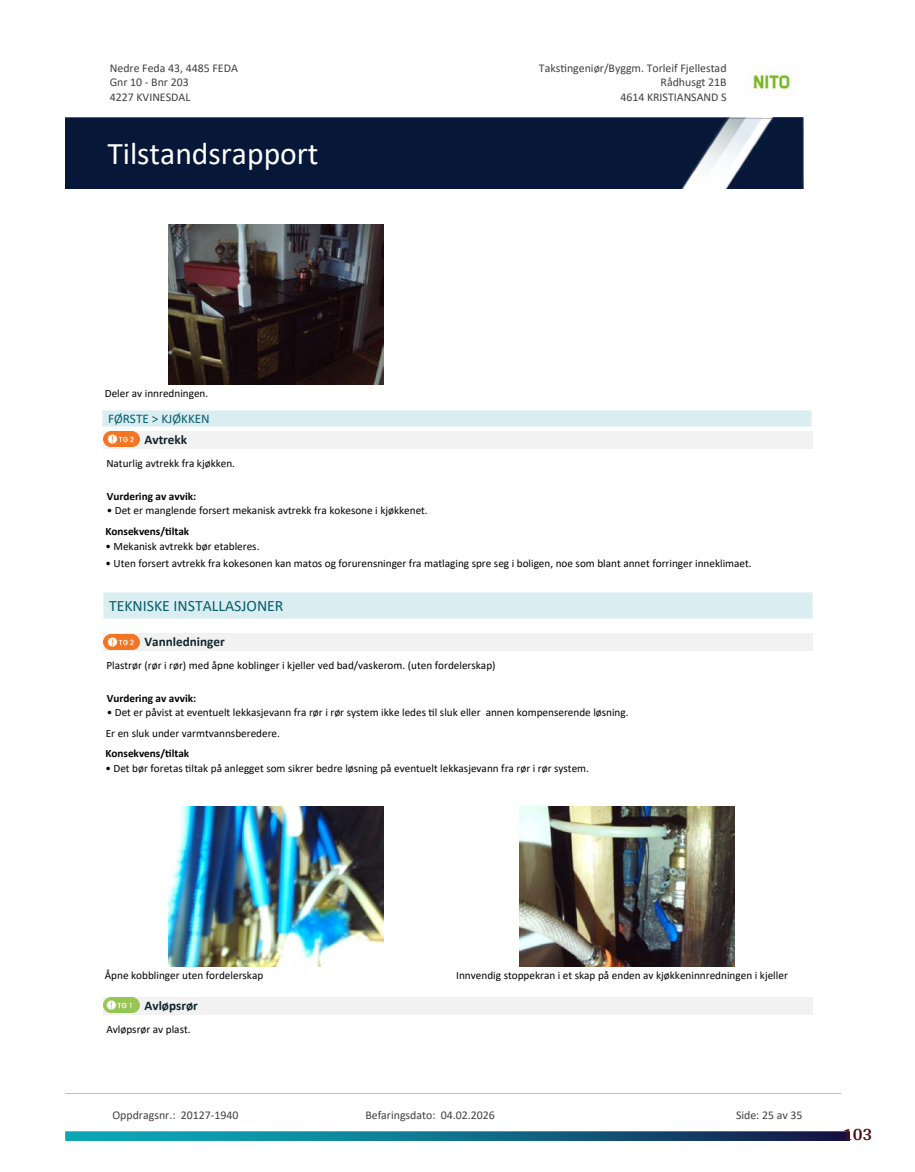
<style>
.page{position:relative;width:915px;height:1172px;background:#fff}
.page>*{position:absolute;margin:0;border:0;box-sizing:border-box;transform-origin:0 0}
.t1{font:31.65px "Calibri";color:#fff}
.t2{font:700 18px "Arya";color:#481317}
.t3{font:15.75px "Calibri";color:#065c69}
.t4{font:700 13.2px "Calibri";color:#0f252c}
.t5{font:13.2px "Calibri";color:#065c69}
.t6{font:11.85px/14.5px "Calibri";color:#404040}
.t7{font:11.25px/20.7px "Calibri";color:#000}
.t8{font:700 11.25px "Calibri";color:#000}
</style>
<div class="page">
<img style="left:169px;top:224px;width:214px;height:160px">
<div style="left:104px;top:431px;width:708px;height:17px;background:#f2f2f2"></div>
<svg style="left:107px;top:431px;width:29px;height:1px"></svg>
<img style="left:104px;top:432px;width:35px;height:15px">
<div style="left:103px;top:410px;width:708px;height:16px;background:#daeef2"></div>
<hr style="left:103px;top:410px;width:708px;height:1px;background:#eaf5f7">
<hr style="left:103px;top:426px;width:708px;height:1px;background:#eaf5f7">
<div style="left:104px;top:592px;width:708px;height:27px;background:#daeef2"></div>
<hr style="left:104px;top:592px;width:708px;height:1px;background:#eaf5f7">
<hr style="left:104px;top:619px;width:708px;height:1px;background:#eaf5f7">
<div style="left:104px;top:633px;width:708px;height:17px;background:#f2f2f2"></div>
<svg style="left:107px;top:649px;width:29px;height:1px"></svg>
<img style="left:104px;top:634px;width:35px;height:15px">
<img style="left:169px;top:806px;width:214px;height:160px">
<img style="left:519px;top:806px;width:215px;height:160px">
<div style="left:104px;top:997px;width:708px;height:17px;background:#f2f2f2"></div>
<svg style="left:107px;top:997px;width:29px;height:1px"></svg>
<img style="left:104px;top:998px;width:35px;height:15px">
<img style="left:751px;top:71px;width:40px;height:19px">
<div style="left:65px;top:118px;width:738px;height:71px;background:#071738"></div>
<hr style="left:65px;top:1093px;width:775px;height:1px;background:#c0c0c0">
<img style="left:65px;top:1131px;width:784px;height:9px">
<p class="t6" style="left:110px;top:60px;width:130px">Nedre Feda 43, 4485 FEDA<br>Gnr 10 - Bnr 203<br>4227 KVINESDAL</p>
<p class="t6" style="left:538px;top:60px;width:189px">Taks琀椀ngeniør/Byggm. Torleif Fjellestad</p>
<p class="t6" style="left:660px;top:75px;width:68px">Rådhusgt 21B</p>
<p class="t6" style="left:620px;top:89px;width:108px">4614 KRISTIANSAND S</p>
<h1 class="t1" style="left:107px;top:131px;width:213px">Tilstandsrapport</h1>
<p class="t7" style="left:105px;top:383px;width:105px">Deler av innredningen.</p>
<p class="t4" style="left:144px;top:430px;width:44px">Avtrekk</p>
<p class="t7" style="left:106px;top:453px;width:130px">Naturlig avtrekk fra kjøkken.</p>
<p class="t5" style="left:108px;top:409px;width:103px">FØRSTE &gt; KJØKKEN</p>
<p class="t8" style="left:107px;top:488px;width:91px">Vurdering av avvik:</p>
<p class="t7" style="left:107px;top:500px;width:322px">• Det er manglende forsert mekanisk avtrekk fra kokesone i kjøkkenet.</p>
<p class="t8" style="left:105px;top:523px;width:85px">Konsekvens/琀椀ltak</p>
<p class="t7" style="left:105px;top:535px;width:155px">• Mekanisk avtrekk bør etableres.</p>
<p class="t7" style="left:105px;top:553px;width:647px">• Uten forsert avtrekk fra kokesonen kan matos og forurensninger fra matlaging spre seg i boligen, noe som blant annet forringer inneklimaet.</p>
<h3 class="t3" style="left:109px;top:594px;width:176px">TEKNISKE INSTALLASJONER</h3>
<p class="t4" style="left:144px;top:632px;width:82px">Vannledninger</p>
<p class="t7" style="left:106px;top:654px;width:390px">Plastrør (rør i rør) med åpne koblinger i kjeller ved bad/vaskerom. (uten fordelerskap)</p>
<p class="t8" style="left:107px;top:690px;width:91px">Vurdering av avvik:</p>
<p class="t7" style="left:106px;top:702px;width:524px">• Det er påvist at eventuelt lekkasjevann fra rør i rør system ikke ledes 琀椀l sluk eller annen kompenserende løsning.<br>Er en sluk under varmtvannsberedere.</p>
<p class="t8" style="left:105px;top:746px;width:85px">Konsekvens/琀椀ltak</p>
<p class="t7" style="left:105px;top:757px;width:485px">• Det bør foretas 琀椀ltak på anlegget som sikrer bedre løsning på eventuelt lekkasjevann fra rør i rør system.</p>
<p class="t7" style="left:105px;top:965px;width:160px">Åpne kobblinger uten fordelerskap</p>
<p class="t7" style="left:456px;top:965px;width:333px">Innvendig stoppekran i et skap på enden av kjøkkeninnredningen i kjeller</p>
<p class="t4" style="left:144px;top:996px;width:55px">Avløpsrør</p>
<p class="t7" style="left:106px;top:1019px;width:86px">Avløpsrør av plast.</p>
<p class="t6" style="left:112px;top:1107px;width:127px">Oppdragsnr.: 20127-1940</p>
<p class="t6" style="left:365px;top:1107px;width:131px">Befaringsdato: 04.02.2026</p>
<p class="t6" style="left:735px;top:1107px;width:68px">Side: 25 av 35</p>
<h2 class="t2" style="left:842px;top:1123px;width:31px">103</h2>
</div>
